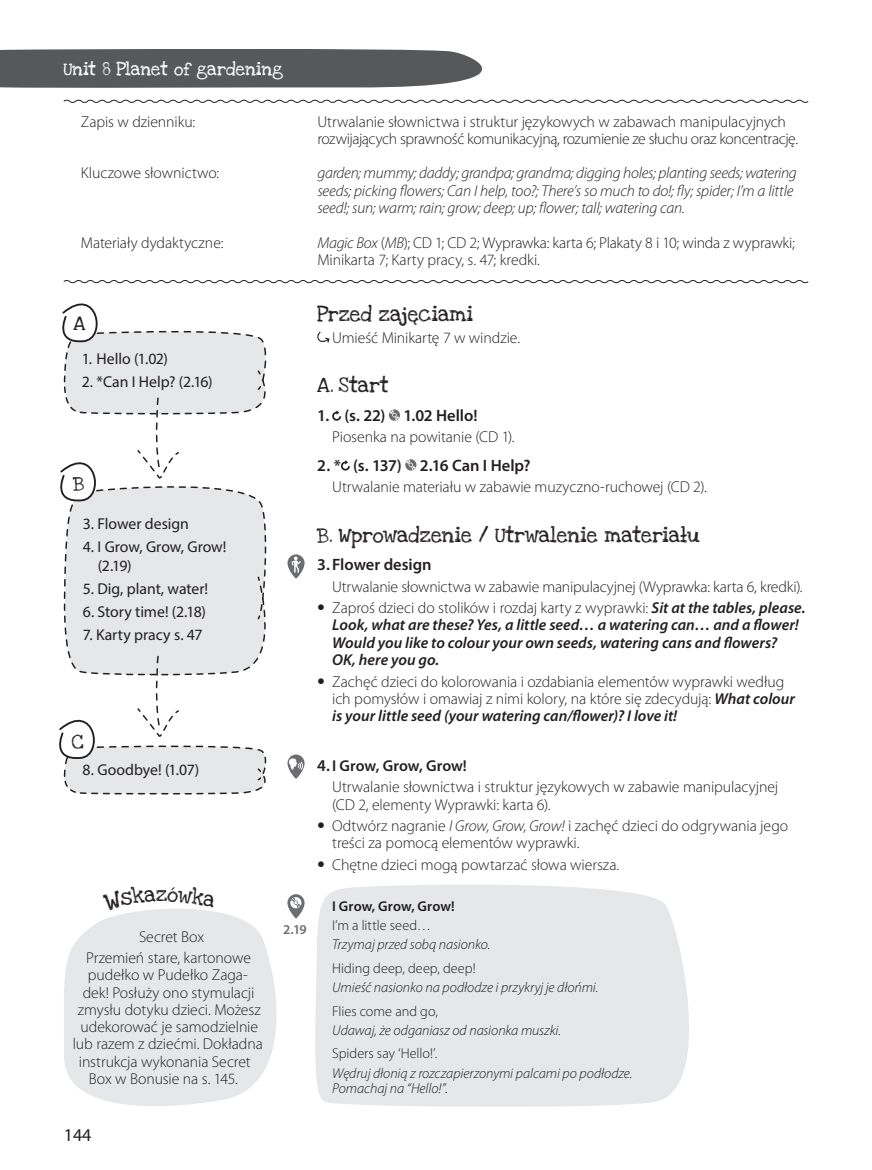
<style>
.page{position:relative;width:872px;height:1170px;background:#fff}
.page>*{position:absolute;margin:0;border:0;box-sizing:border-box;transform-origin:0 0}
.t1{font:18px "Myriad Pro";color:#231f20}
.t2{font:600 16.5px "Myriad Pro";letter-spacing:-.005em;color:#231f20}
.t3{font:300 15.75px/17.2px "Myriad Pro";letter-spacing:-.005em;color:#231f20}
.t4{font:italic 300 15.75px/17.2px "Myriad Pro";letter-spacing:-.015em;color:#231f20}
.t5{font:italic 600 15.75px/17.2px "Myriad Pro";color:#231f20}
.t6{font:15.75px/18.9px "Myriad Pro";letter-spacing:-.005em;color:#231f20}
.t7{font:15.75px "Love Ya Like A Sister";color:#231f20}
.t8{font:15px "Love Ya Like A Sister";color:#231f20}
.t9{font:italic 300 14.25px/15px "Myriad Pro";letter-spacing:-.005em;color:#231f20}
.t10{font:300 14.25px "Myriad Pro";color:#231f20}
.t11{font:600 14.25px "Myriad Pro";letter-spacing:.005em;color:#231f20}
.t12{font:13.5px "Love Ya Like A Sister";color:#fff}
.t13{font:600 13.5px "Myriad Pro";color:#6c6d70}
.s1{font-style:italic}
.s2{font-family:"Vogue";font-weight:400;font-style:normal}
.s3{font-weight:300;font-style:normal}
.s4{font-family:"Vogue";font-weight:400}
.s5{font-weight:600;font-style:italic}
.s6{font-weight:600;font-size:16.5px}
.s7{font-weight:600}
</style>
<div class="page">
<svg style="left:0;top:49px;width:482px;height:39px;background:#5f6062"></svg>
<svg style="left:63px;top:99px;width:746px;height:4px"></svg>
<div style="left:315px;top:884px;width:374px;height:223px;background:#e6e7e9"></div>
<svg style="left:59px;top:280px;width:750px;height:514px"></svg>
<svg style="left:291px;top:894px;width:13px;height:24px"></svg>
<svg style="left:64px;top:896px;width:228px;height:210px;fill:#e6e7e9"></svg>
<svg style="left:103px;top:896px;width:53px;height:14px"></svg>
<svg style="left:167px;top:896px;width:49px;height:11px"></svg>
<p class="t12" style="left:64px;top:57px;width:221px">Unit 8 Planet of gardening</p>
<p class="t3" style="left:81px;top:113px;width:116px">Zapis w dzienniku:</p>
<p class="t3" style="left:317px;top:113px;width:482px">Utrwalanie słownictwa i struktur językowych w zabawach manipulacyjnych rozwijających sprawność komunikacyjną, rozumienie ze słuchu oraz koncentrację.</p>
<p class="t3" style="left:81px;top:164px;width:140px">Kluczowe słownictwo:</p>
<p class="t4" style="left:317px;top:164px;width:481px">garden; mummy; daddy; grandpa; grandma; digging holes; planting seeds; watering seeds; picking flowers; Can I help, too?; There’s so much to do!; fly; spider; I’m a little seed!; sun; warm; rain; grow; deep; up; flower; tall; watering can.</p>
<p class="t3" style="left:81px;top:233px;width:144px">Materiały dydaktyczne:</p>
<p class="t3" style="left:317px;top:233px;width:479px"><span class="s1">Magic Box</span> (<span class="s1">MB</span>); CD 1; CD 2; Wyprawka: karta 6; Plakaty 8 i 10; winda z wyprawki;<br>Minikarta 7; Karty pracy, s. 47; kredki.</p>
<p class="t7" style="left:317px;top:301px;width:157px">Przed zajęciami</p>
<p class="t3" style="left:332px;top:328px;width:189px">Umieść Minikartę 7 w windzie.</p>
<p class="t7" style="left:317px;top:372px;width:73px">A. Start</p>
<p class="t2" style="left:317px;top:404px;width:162px">1. (s. 22) 1.02 Hello!</p>
<p class="t3" style="left:332px;top:428px;width:184px">Piosenka na powitanie (CD 1).</p>
<p class="t2" style="left:317px;top:454px;width:215px">2. * (s. 137) 2.16 Can I Help?</p>
<p class="t3" style="left:332px;top:478px;width:376px">Utrwalanie materiału w zabawie muzyczno-ruchowej (CD 2).</p>
<p class="t7" style="left:317px;top:521px;width:384px">B. Wprowadzenie / Utrwalenie materiału</p>
<p class="t2" style="left:317px;top:554px;width:116px">3. Flower design</p>
<p class="t3" style="left:332px;top:577px;width:472px">Utrwalanie słownictwa w zabawie manipulacyjnej (Wyprawka: karta 6, kredki).</p>
<p class="t5" style="left:332px;top:599px;width:475px;text-indent:-15px"><span class="s2">•</span> <span class="s3">Zaproś dzieci do stolików i rozdaj karty z wyprawki:</span> Sit at the tables, please.<br>Look, what are these? Yes, a little seed… a watering can… and a flower!<br>Would you like to colour your own seeds, watering cans and flowers?<br>OK, here you go.</p>
<p class="t3" style="left:332px;top:672px;width:464px;text-indent:-15px"><span class="s4">•</span> Zachęć dzieci do kolorowania i ozdabiania elementów wyprawki według ich pomysłów i omawiaj z nimi kolory, na które się zdecydują: <span class="s5">What colour is your little seed (your watering can/flower)? I love it!</span></p>
<p class="t3" style="left:332px;top:754px;width:447px;line-height:21.5px;text-indent:-15px"><span class="s6">4.</span> <span class="s7">I Grow, Grow, Grow!<br></span>Utrwalanie słownictwa i struktur językowych w zabawie manipulacyjnej</p>
<p class="t3" style="left:332px;top:795px;width:220px">(CD 2, elementy Wyprawki: karta 6).</p>
<p class="t3" style="left:332px;top:817px;width:457px;text-indent:-15px"><span class="s4">•</span> Odtwórz nagranie <span class="s1">I Grow, Grow, Grow!</span> i zachęć dzieci do odgrywania jego treści za pomocą elementów wyprawki.</p>
<p class="t3" style="left:317px;top:855px;width:303px"><span class="s4">•</span> Chętne dzieci mogą powtarzać słowa wiersza.</p>
<p class="t11" style="left:332px;top:896px;width:124px">I Grow, Grow, Grow!</p>
<p class="t10" style="left:332px;top:916px;width:100px">I’m a little seed…</p>
<p class="t9" style="left:332px;top:936px;width:160px">Trzymaj przed sobą nasionko.</p>
<p class="t10" style="left:332px;top:959px;width:145px">Hiding deep, deep, deep!</p>
<p class="t9" style="left:332px;top:979px;width:268px">Umieść nasionko na podłodze i przykryj je dłońmi.</p>
<p class="t10" style="left:332px;top:1002px;width:107px">Flies come and go,</p>
<p class="t9" style="left:332px;top:1022px;width:230px">Udawaj, że odganiasz od nasionka muszki.</p>
<p class="t10" style="left:332px;top:1044px;width:107px">Spiders say ‘Hello!’.</p>
<p class="t9" style="left:332px;top:1065px;width:302px">Wędruj dłonią z rozczapierzonymi palcami po podłodze.<br>Pomachaj na “Hello!”.</p>
<p class="t8" style="left:74px;top:311px;width:13px">A</p>
<p class="t6" style="left:82px;top:348px;width:88px">1. Hello (1.02)</p>
<p class="t6" style="left:82px;top:372px;width:133px">2. *Can I Help? (2.16)</p>
<p class="t8" style="left:73px;top:471px;width:12px">B</p>
<p class="t6" style="left:83px;top:514px;width:107px">3. Flower design</p>
<p class="t6" style="left:98px;top:537px;width:130px;text-indent:-15px">4. I Grow, Grow, Grow! (2.19)</p>
<p class="t6" style="left:83px;top:579px;width:127px">5. Dig, plant, water!</p>
<p class="t6" style="left:83px;top:602px;width:124px">6. Story time! (2.18)</p>
<p class="t6" style="left:83px;top:625px;width:121px">7. Karty pracy s. 47</p>
<p class="t8" style="left:72px;top:728px;width:13px">C</p>
<p class="t6" style="left:82px;top:760px;width:118px">8. Goodbye! (1.07)</p>
<p class="t7" style="left:156px;top:881px;width:13px">z</p>
<p class="t13" style="left:283px;top:920px;width:25px">2.19</p>
<p class="t3" style="left:86px;top:925px;width:166px;line-height:21.5px;text-align:center">Secret Box<br>Przemień stare, kartonowe</p>
<p class="t3" style="left:73px;top:966px;width:191px;text-align:center">pudełko w Pudełko Zaga&shy;dek! Posłuży ono stymulacji zmysłu dotyku dzieci. Możesz udekorować je samodzielnie lub razem z dziećmi. Dokładna instrukcja wykonania Secret<br>Box w Bonusie na s. 145.</p>
<p class="t1" style="left:64px;top:1123px;width:29px">144</p>
</div>
